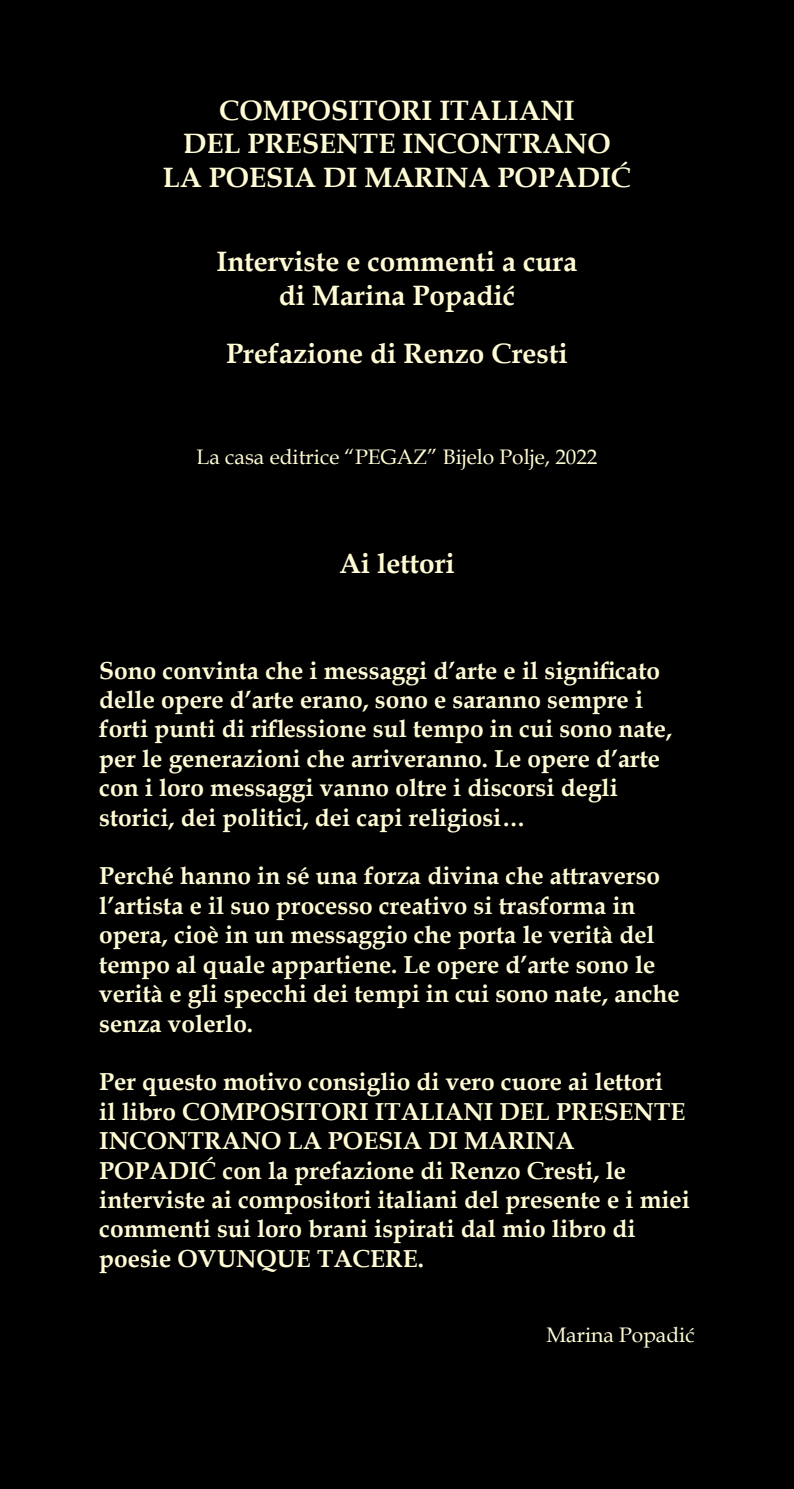
<style>
.page{position:relative;width:794px;height:1489px;background:#fff}
.page>*{position:absolute;margin:0;border:0;box-sizing:border-box;transform-origin:0 0}
.t1{font:700 28px/33.6px "Book Antiqua";color:#fffcd5;text-align:center}
.t2{font:700 24.5px/29.4px "Book Antiqua";color:#fffcd5}
.t3{font:21px "Book Antiqua";color:#fffcd5}
</style>
<div class="page">
<div style="left:0;top:0;width:794px;height:1488px;background:#000"></div>
<p class="t1" style="left:163px;top:93px;width:470px">COMPOSITORI ITALIANI<br>DEL PRESENTE INCONTRANO<br>LA POESIA DI MARINA POPADIĆ</p>
<p class="t1" style="left:216px;top:244px;width:362px">Interviste e commenti a cura di Marina Popadić</p>
<p class="t1" style="left:226px;top:337px;width:343px">Prefazione di Renzo Cresti</p>
<p class="t3" style="left:197px;top:442px;width:402px">La casa editrice “PEGAZ” Bijelo Polje, 2022</p>
<p class="t1" style="left:339px;top:547px;width:117px">Ai lettori</p>
<p class="t2" style="left:99px;top:655px;width:574px">Sono convinta che i messaggi d’arte e il significato delle opere d’arte erano, sono e saranno sempre i forti punti di riflessione sul tempo in cui sono nate, per le generazioni che arriveranno. Le opere d’arte con i loro messaggi vanno oltre i discorsi degli storici, dei politici, dei capi religiosi…</p>
<p class="t2" style="left:99px;top:861px;width:582px">Perché hanno in sé una forza divina che attraverso l’artista e il suo processo creativo si trasforma in opera, cioè in un messaggio che porta le verità del tempo al quale appartiene. Le opere d’arte sono le verità e gli specchi dei tempi in cui sono nate, anche senza volerlo.</p>
<p class="t2" style="left:99px;top:1067px;width:592px">Per questo motivo consiglio di vero cuore ai lettori<br>il libro COMPOSITORI ITALIANI DEL PRESENTE INCONTRANO LA POESIA DI MARINA POPADIĆ con la prefazione di Renzo Cresti, le interviste ai compositori italiani del presente e i miei commenti sui loro brani ispirati dal mio libro di poesie OVUNQUE TACERE.</p>
<p class="t3" style="left:546px;top:1320px;width:150px">Marina Popadić</p>
</div>
